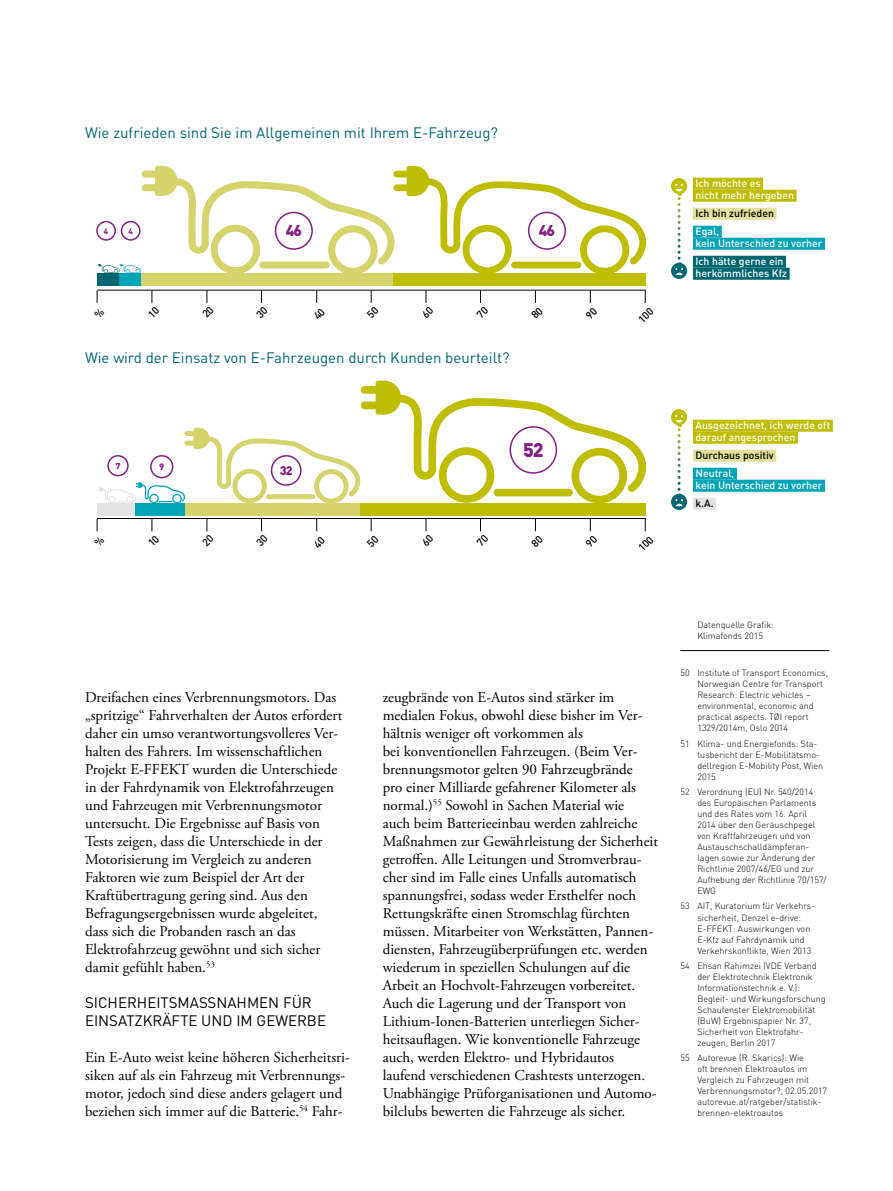
<style>
.page{position:relative;width:893px;height:1191px;background:#fff}
.page>*{position:absolute;margin:0;border:0;box-sizing:border-box;transform-origin:0 0}
.t1{font:900 19.5px "DIN";color:#831f82}
.t2{font:900 15.45px "DIN";color:#831f82}
.t3{font:15px/18px "Adobe Garamond Pro";color:#000}
.t4{font:15px "DIN";color:#006671}
.t5{font:15px "DIN";letter-spacing:.045em;color:#000}
.t6{font:900 12.45px "DIN";color:#831f82}
.t7{font:500 10.5px/12px "DIN";color:#fff}
.t8{font:500 10.5px "DIN";color:#000}
.t9{font:900 9.3px "DIN";color:#831f82}
.t10{font:300 9px/10.9px "DIN";color:#000}
.t11{font:900 8.4px "DIN";color:#831f82}
.t12{font:900 7.8px "DIN";color:#831f82}
</style>
<div class="page">
<hr style="left:680px;top:650px;width:149px;height:1px;background:#000">
<div style="left:671px;top:178px;width:16px;height:16px;background:#bebd00;border-radius:50%"></div>
<svg style="left:671px;top:263px;width:16px;height:16px"></svg>
<div style="left:97px;top:503px;width:39px;height:12px;background:#e3e3e3"></div>
<div style="left:136px;top:503px;width:49px;height:12px;background:#00a4b7"></div>
<div style="left:185px;top:503px;width:176px;height:12px;background:#d5d36c"></div>
<div style="left:361px;top:503px;width:285px;height:12px;background:#bebd00"></div>
<div style="left:693px;top:178px;width:70px;height:12px;background:#bebd00"></div>
<div style="left:693px;top:190px;width:103px;height:12px;background:#bebd00"></div>
<div style="left:693px;top:208px;width:83px;height:12px;background:#e2e09d"></div>
<div style="left:693px;top:226px;width:29px;height:12px;background:#00a4b7"></div>
<div style="left:693px;top:238px;width:132px;height:12px;background:#00a4b7"></div>
<div style="left:693px;top:256px;width:93px;height:12px;background:#006671"></div>
<div style="left:693px;top:268px;width:97px;height:12px;background:#006671"></div>
<hr style="left:97px;top:290px;width:549px;height:1px;background:#000">
<div style="left:693px;top:420px;width:140px;height:12px;background:#bebd00"></div>
<div style="left:693px;top:432px;width:105px;height:12px;background:#bebd00"></div>
<div style="left:693px;top:450px;width:83px;height:12px;background:#e2e09d"></div>
<div style="left:693px;top:468px;width:44px;height:12px;background:#00a4b7"></div>
<div style="left:693px;top:480px;width:132px;height:12px;background:#00a4b7"></div>
<div style="left:693px;top:498px;width:23px;height:12px;background:#e3e3e3"></div>
<div style="left:97px;top:273px;width:22px;height:13px;background:#006671"></div>
<div style="left:119px;top:273px;width:22px;height:13px;background:#00a4b7"></div>
<div style="left:141px;top:273px;width:253px;height:13px;background:#d5d36c"></div>
<div style="left:394px;top:273px;width:252px;height:13px;background:#bebd00"></div>
<svg style="left:98px;top:166px;width:549px;height:109px"></svg>
<div style="left:97px;top:222px;width:18px;height:18px;background:#fff;border-radius:50%"></div>
<div style="left:96px;top:221px;width:20px;height:20px;border:2px solid #831f82;border-radius:50%"></div>
<hr style="left:97px;top:518px;width:549px;height:1px;background:#000">
<svg style="left:98px;top:380px;width:549px;height:123px"></svg>
<div style="left:108px;top:456px;width:20px;height:19px;background:#fff;border-radius:50%"></div>
<div style="left:107px;top:455px;width:22px;height:21px;border:2px solid #831f82;border-radius:50%"></div>
<div style="left:151px;top:456px;width:22px;height:21px;background:#fff;border-radius:50%"></div>
<div style="left:150px;top:455px;width:23px;height:23px;border:2px solid #831f82;border-radius:50%"></div>
<div style="left:529px;top:212px;width:36px;height:37px;background:#fff;border-radius:50%"></div>
<div style="left:528px;top:212px;width:38px;height:38px;border:2px solid #831f82;border-radius:50%"></div>
<div style="left:122px;top:222px;width:18px;height:18px;background:#fff;border-radius:50%"></div>
<div style="left:121px;top:221px;width:20px;height:20px;border:2px solid #831f82;border-radius:50%"></div>
<svg style="left:675px;top:184px;width:8px;height:91px"></svg>
<div style="left:671px;top:409px;width:16px;height:16px;background:#bebd00;border-radius:50%"></div>
<svg style="left:671px;top:494px;width:16px;height:16px"></svg>
<svg style="left:675px;top:415px;width:8px;height:91px"></svg>
<svg style="left:96px;top:290px;width:9px;height:13px"></svg>
<svg style="left:148px;top:290px;width:12px;height:13px"></svg>
<svg style="left:202px;top:290px;width:12px;height:13px"></svg>
<svg style="left:256px;top:290px;width:12px;height:13px"></svg>
<svg style="left:313px;top:290px;width:12px;height:13px"></svg>
<svg style="left:367px;top:290px;width:12px;height:13px"></svg>
<svg style="left:421px;top:290px;width:13px;height:13px"></svg>
<svg style="left:476px;top:290px;width:13px;height:13px"></svg>
<svg style="left:531px;top:290px;width:12px;height:13px"></svg>
<svg style="left:585px;top:290px;width:13px;height:13px"></svg>
<svg style="left:638px;top:290px;width:8px;height:13px"></svg>
<svg style="left:96px;top:519px;width:2px;height:13px"></svg>
<svg style="left:151px;top:519px;width:2px;height:13px"></svg>
<svg style="left:206px;top:519px;width:2px;height:13px"></svg>
<svg style="left:261px;top:519px;width:2px;height:13px"></svg>
<svg style="left:316px;top:519px;width:2px;height:13px"></svg>
<svg style="left:370px;top:519px;width:2px;height:13px"></svg>
<svg style="left:425px;top:519px;width:2px;height:13px"></svg>
<svg style="left:480px;top:519px;width:1px;height:13px"></svg>
<svg style="left:534px;top:519px;width:2px;height:13px"></svg>
<svg style="left:589px;top:519px;width:2px;height:13px"></svg>
<svg style="left:644px;top:519px;width:2px;height:13px"></svg>
<p class="t4" style="left:85px;top:123px;width:414px">Wie zufrieden sind Sie im Allgemeinen mit I hrem E-Fahrzeug?</p>
<p class="t12" style="left:104px;top:225px;width:6px">4</p>
<p class="t2" style="left:286px;top:220px;width:18px">46</p>
<p class="t12" style="left:128px;top:225px;width:6px">4</p>
<p class="t2" style="left:539px;top:220px;width:18px">46</p>
<p class="t4" style="left:85px;top:348px;width:426px">Wie wird der Einsatz von E-Fahrzeugen durch Kunden beurteilt?</p>
<p class="t11" style="left:116px;top:460px;width:6px">7</p>
<p class="t9" style="left:159px;top:460px;width:7px">9</p>
<p class="t6" style="left:280px;top:462px;width:15px">32</p>
<h1 class="t1" style="left:523px;top:437px;width:22px">52</h1>
<p class="t7" style="left:695px;top:177px;width:100px">Ich möchte es<br>nicht mehr hergeben</p>
<p class="t8" style="left:695px;top:206px;width:80px">Ich bin zufrieden</p>
<p class="t7" style="left:695px;top:224px;width:129px">Egal,<br>kein Unterschied zu vorher</p>
<p class="t7" style="left:695px;top:254px;width:93px">Ich hätte gerne ein herkömmliches Kfz</p>
<p class="t7" style="left:695px;top:418px;width:136px">Ausgezeichnet, ich werde oft darauf angesprochen</p>
<p class="t8" style="left:695px;top:448px;width:80px">Durchaus positiv</p>
<p class="t7" style="left:695px;top:466px;width:129px">Neutral,<br>kein Unterschied zu vorher</p>
<p class="t8" style="left:695px;top:496px;width:20px">k.A.</p>
<p class="t3" style="left:85px;top:689px;width:259px">Dreifachen eines Verbrennungsmotors. Das „spritzige“ Fahrverhalten der Autos erfordert daher ein umso verantwortungsvolleres Ver&shy;halten des Fahrers. Im wissenschaftlichen Projekt E-FFEKT wurden die Unterschiede in der Fahrdynamik von Elektrofahrzeugen und Fahrzeugen mit Verbrennungsmotor untersucht. Die Ergebnisse auf Basis von Tests zeigen, dass die Unterschiede in der Motorisierung im Vergleich zu anderen Faktoren wie zum Beispiel der Art der Kraftübertragung gering sind. Aus den Befragungsergebnissen wurde abgeleitet, dass sich die Probanden rasch an das Elektrofahrzeug gewöhnt und sich sicher damit gefühlt haben.<sup>53</sup></p>
<p class="t5" style="left:85px;top:993px;width:103px">SicherheitsmaSS</p>
<p class="t5" style="left:216px;top:993px;width:97px">nahmen für</p>
<p class="t5" style="left:85px;top:1011px;width:96px">Einsatzkräfte</p>
<p class="t5" style="left:201px;top:1011px;width:124px">und im Gewerbe</p>
<p class="t3" style="left:85px;top:1049px;width:266px">Ein E-Auto weist keine höheren Sicherheitsri&shy;siken auf als ein Fahrzeug mit Verbrennungs&shy;motor, jedoch sind diese anders gelagert und beziehen sich immer auf die Batterie.<sup>54</sup> Fahr-</p>
<p class="t3" style="left:383px;top:689px;width:277px">zeugbrände von E-Autos sind stärker im medialen Fokus, obwohl diese bisher im Ver&shy;hältnis weniger oft vorkommen als<br>bei konventionellen Fahrzeugen. (Beim Ver&shy;brennungsmotor gelten 90 Fahrzeugbrände<br>pro einer Milliarde gefahrener Kilometer als normal.)<sup>55</sup> Sowohl in Sachen Material wie<br>auch beim Batterieeinbau werden zahlreiche Maßnahmen zur Gewährleistung der Sicherheit getroffen. Alle Leitungen und Stromverbrau&shy;cher sind im Falle eines Unfalls automatisch spannungsfrei, sodass weder Ersthelfer noch Rettungskräfte einen Stromschlag fürchten müssen. Mitarbeiter von Werkstätten, Pannen&shy;diensten, Fahrzeugüberprüfungen etc. werden wiederum in speziellen Schulungen auf die Arbeit an Hochvolt-Fahrzeugen vorbereitet.<br>Auch die Lagerung und der Transport von Lithium-Ionen-Batterien unterliegen Sicher&shy;heitsauflagen. Wie konventionelle Fahrzeuge auch, werden Elektro- und Hybridautos laufend verschiedenen Crashtests unterzogen.<br>Unabhängige Prüforganisationen und Automo&shy;bilclubs bewerten die Fahrzeuge als sicher.</p>
<p class="t10" style="left:697px;top:619px;width:78px">Datenquelle Grafik:<br>Klimafonds 2015</p>
<p class="t10" style="left:697px;top:667px;width:132px;text-indent:-17px">50 Institute of Transport Economics,<br>Norwegian Centre for Transport<br>Research: Electric vehicles – environmental, economic and practical aspects. TØI report<br>1329/2014m, Oslo 2014</p>
<p class="t10" style="left:697px;top:737px;width:127px;text-indent:-17px">51 Klima- und Energiefonds: Sta&shy;tusbericht der E-Mobilitätsmo&shy;dellregion E-Mobility Post, Wien<br>2015</p>
<p class="t10" style="left:697px;top:786px;width:131px;text-indent:-17px">52 Verordnung (EU) Nr. 540/2014 des Europäischen Parlaments und des Rates vom 16. April<br>2014 über den Geräuschpegel von Kraftfahrzeugen und von<br>Austauschschalldämpferan&shy;lagen sowie zur Änderung der<br>Richtlinie 2007/46/EG und zur<br>Aufhebung der Richtlinie 70/157/<br>EWG</p>
<p class="t10" style="left:697px;top:900px;width:119px;text-indent:-17px">53 AIT, Kuratorium für Verkehrs&shy;sicherheit, Denzel e-drive:<br>E-FFEKT: Auswirkungen von<br>E-Kfz auf Fahrdynamik und<br>Verkehrskonflikte, Wien 2013</p>
<p class="t10" style="left:697px;top:960px;width:130px;text-indent:-17px">54 Ehsan Rahimzei (VDE Verband der Elektrotechnik Elektronik<br>Informationstechnik e. V.):<br>Begleit- und Wirkungsforschung<br>Schaufenster Elektromobilität (BuW) Ergebnispapier Nr. 37,<br>Sicherheit von Elektrofahr&shy;zeugen, Berlin 2017</p>
<p class="t10" style="left:697px;top:1052px;width:131px;text-indent:-17px">55 Autorevue (R. Skarics): Wie<br>oft brennen Elektroautos im<br>Vergleich zu Fahrzeugen mit<br>Verbrennungsmotor?, 02.05.2017 autorevue.at/ratgeber/statistik&shy;brennen-elektroautos</p>
</div>
